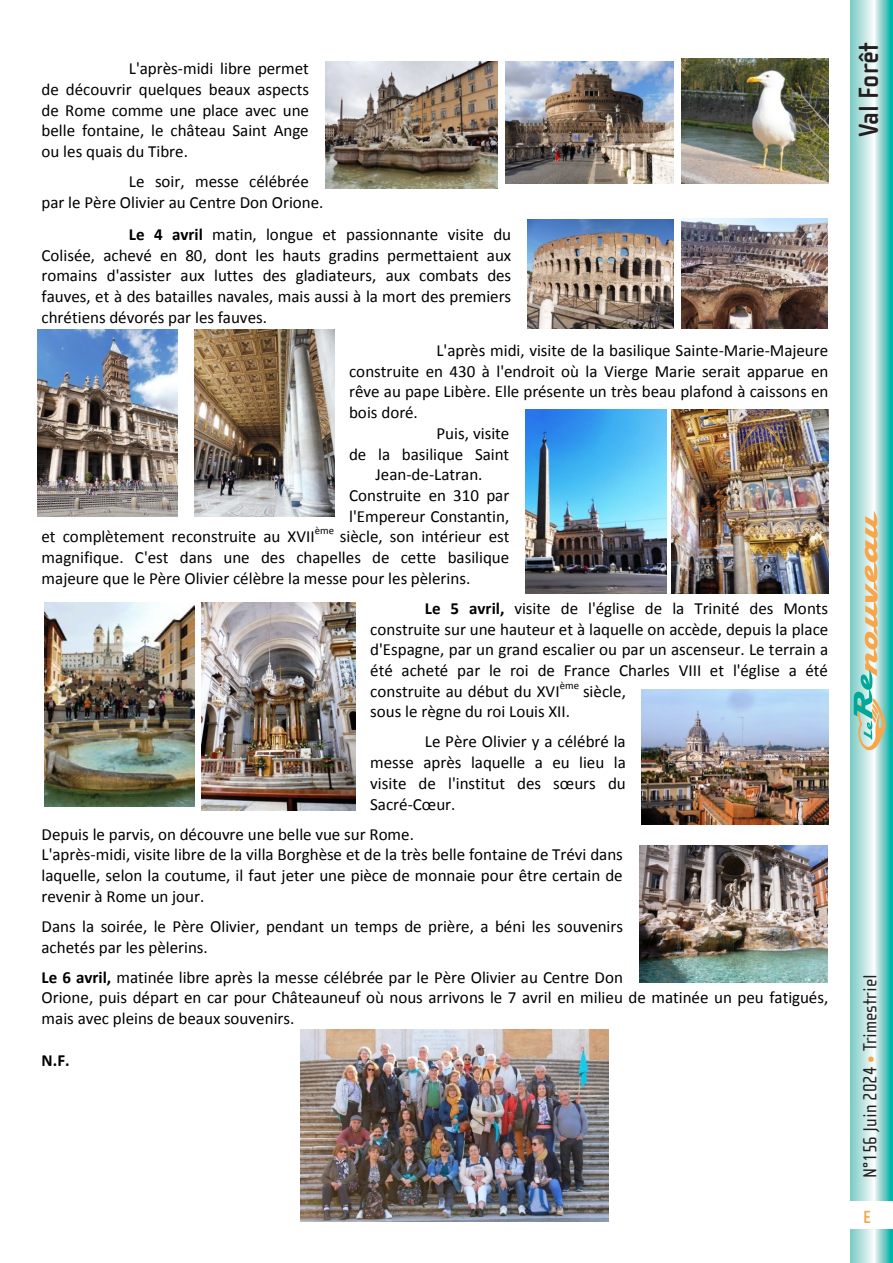
<style>
.page{position:relative;width:893px;height:1263px;background:#fff}
.page>*{position:absolute;margin:0;border:0;box-sizing:border-box;transform-origin:0 0}
.t1{font:700 28.5px "Cholla Sans OT";color:#231f20}
.t2{font:19.5px "Cholla Sans OT";color:#231f20}
.t3{font:700 18px "Cholla Sans OT";color:#f9a64a}
.t4{font:16.95px/20.7px "Calibri";color:#000;text-align:justify}
.t5{font:700 16.95px "Calibri";color:#000}
.t6{font:10.8px "Calibri";color:#000}
.s1{font-weight:700}
.s2{color:#f9a64a}
</style>
<div class="page">
<svg style="left:850px;top:0;width:43px;height:1263px;background:#95d9d4"></svg>
<svg style="left:854px;top:510px;width:33px;height:242px;background:#b0ceb8"></svg>
<div style="left:850px;top:1201px;width:43px;height:28px;background:#fff"></div>
<img style="left:325px;top:61px;width:173px;height:127px">
<img style="left:505px;top:61px;width:168px;height:123px">
<img style="left:527px;top:220px;width:146px;height:109px">
<img style="left:681px;top:219px;width:147px;height:110px">
<img style="left:38px;top:329px;width:140px;height:187px">
<img style="left:194px;top:329px;width:141px;height:187px">
<img style="left:525px;top:410px;width:141px;height:183px">
<img style="left:671px;top:410px;width:157px;height:183px">
<img style="left:44px;top:603px;width:150px;height:203px">
<img style="left:201px;top:603px;width:155px;height:208px">
<img style="left:642px;top:689px;width:186px;height:136px">
<img style="left:639px;top:846px;width:189px;height:136px">
<img style="left:681px;top:59px;width:147px;height:124px">
<img style="left:300px;top:1029px;width:309px;height:192px">
<p class="t4" style="left:42px;top:58px;width:269px;text-indent:87px">L'après-midi libre permet de découvrir quelques beaux aspects de Rome comme une place avec une belle fontaine, le château Saint Ange ou les quais du Tibre.</p>
<p class="t4" style="left:42px;top:171px;width:284px;text-indent:87px">Le soir, messe célébrée par le Père Olivier au Centre Don Orione.</p>
<p class="t4" style="left:42px;top:223px;width:471px;text-indent:87px"><span class="s1">Le 4 avril</span> matin, longue et passionnante visite du Colisée, achevé en 80, dont les hauts gradins permettaient aux romains d'assister aux luttes des gladiateurs, aux combats des fauves, et à des batailles navales, mais aussi à la mort des premiers chrétiens dévorés par les fauves.</p>
<p class="t4" style="left:436px;top:339px;width:393px">L'après midi, visite de la basilique Sainte-Marie-Majeure</p>
<p class="t4" style="left:349px;top:360px;width:481px">construite en 430 à l'endroit où la Vierge Marie serait apparue en</p>
<p class="t4" style="left:349px;top:380px;width:481px">rêve au pape Libère. Elle présente un très beau plafond à caissons en</p>
<p class="t4" style="left:349px;top:401px;width:70px">bois doré.</p>
<p class="t4" style="left:436px;top:422px;width:74px">Puis, visite</p>
<p class="t4" style="left:349px;top:443px;width:162px">de la basilique Saint</p>
<p class="t4" style="left:376px;top:463px;width:108px">Jean-de-Latran.</p>
<p class="t4" style="left:349px;top:484px;width:162px">Construite en 310 par</p>
<p class="t4" style="left:349px;top:505px;width:162px">l'Empereur Constantin,</p>
<p class="t4" style="left:42px;top:525px;width:275px">et complètement reconstruite au XVII</p>
<p class="t6" style="left:315px;top:524px;width:21px">ème</p>
<p class="t4" style="left:42px;top:525px;width:469px;text-indent:298px">siècle, son intérieur est magnifique. C'est dans une des chapelles de cette basilique majeure que le Père Olivier célèbre la messe pour les pèlerins.</p>
<p class="t4" style="left:370px;top:597px;width:460px;text-indent:55px"><span class="s1">Le 5 avril,</span> visite de l'église de la Trinité des Monts construite sur une hauteur et à laquelle on accède, depuis la place d'Espagne, par un grand escalier ou par un ascenseur. Le terrain a été acheté par le roi de France Charles VIII et l'église a été construite au début du XVI</p>
<p class="t6" style="left:560px;top:678px;width:21px">ème</p>
<p class="t4" style="left:583px;top:680px;width:44px">siècle,</p>
<p class="t4" style="left:425px;top:696px;width:202px;line-height:30.2px;text-indent:-55px">sous le règne du roi Louis XII.<br>Le Père Olivier y a célébré la</p>
<p class="t4" style="left:370px;top:751px;width:257px">messe après laquelle a eu lieu la visite de l'institut des sœurs du Sacré-Cœur.</p>
<p class="t4" style="left:42px;top:823px;width:583px;text-align:left">Depuis le parvis, on découvre une belle vue sur Rome.<br>L'après-midi, visite libre de la villa Borghèse et de la très belle fontaine de Trévi dans laquelle, selon la coutume, il faut jeter une pièce de monnaie pour être certain de revenir à Rome un jour.</p>
<p class="t4" style="left:41px;top:915px;width:583px">Dans la soirée, le Père Olivier, pendant un temps de prière, a béni les souvenirs achetés par les pèlerins.</p>
<p class="t4" style="left:42px;top:966px;width:788px;text-align:left"><span class="s1">Le 6 avril,</span> matinée libre après la messe célébrée par le Père Olivier au Centre Don<br>Orione, puis départ en car pour Châteauneuf où nous arrivons le 7 avril en milieu de matinée un peu fatigués, mais avec pleins de beaux souvenirs.</p>
<p class="t5" style="left:42px;top:1049px;width:30px">N.F.</p>
<h1 class="t1" style="left:853px;top:137px;width:96px;rotate:-90deg">Val Forêt</h1>
<p class="t2" style="left:860px;top:1178px;width:205px;rotate:-90deg">N°156 Juin 2024 <span class="s2">•</span> Trimestriel</p>
<p class="t3" style="left:863px;top:1208px;width:9px">E</p>
</div>
